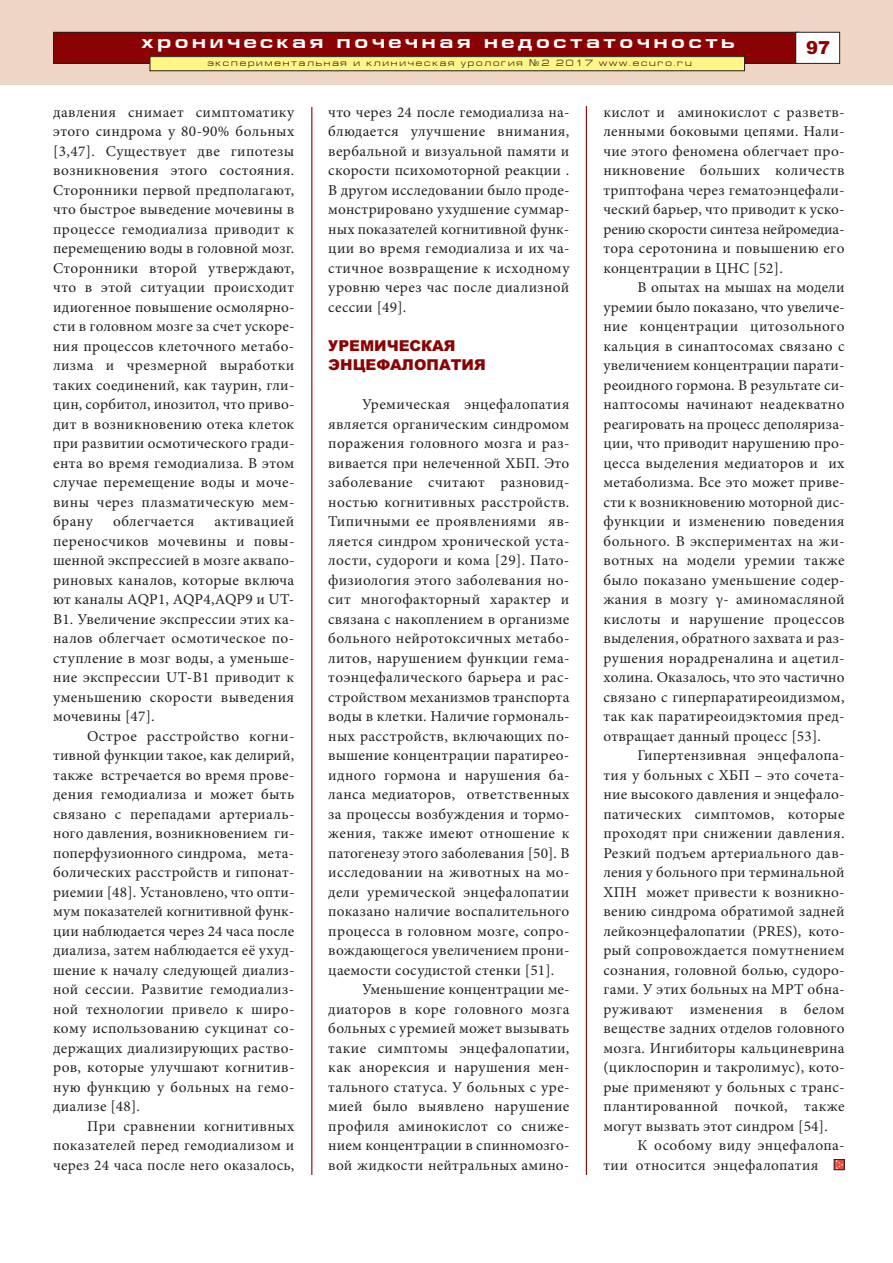
<style>
.page{position:relative;width:893px;height:1263px;background:#fff}
.page>*{position:absolute;margin:0;border:0;box-sizing:border-box;transform-origin:0 0}
.t1{font:700 18px "Europe Ext";letter-spacing:.2em;color:#fff}
.t2{font:900 18px "Arial";color:#8b0202}
.t3{font:15px/19.5px "Minion Pro";letter-spacing:.02em;color:#231f20;text-align:justify}
.t4{font:900 15px/19.5px "Arial";color:#8b0202}
.t5{font:9px "Europe Ext Normal";letter-spacing:.2em;color:#231f20}
.s1{font-family:"Europe"}
</style>
<div class="page">
<hr style="left:311px;top:107px;width:1px;height:1068px;background:#8b0202">
<hr style="left:586px;top:106px;width:1px;height:1069px;background:#8b0202">
<div style="left:834px;top:1159px;width:10px;height:11px;border:1px solid #231f20"></div>
<svg style="left:835px;top:1159px;width:9px;height:10px"></svg>
<div style="left:0;top:0;width:893px;height:85px;background:#eed5c4"></div>
<div style="left:54px;top:32px;width:745px;height:31px;background:#8b0202"></div>
<div style="left:53px;top:32px;width:746px;height:32px;border:1px solid #231f20"></div>
<div style="left:796px;top:32px;width:44px;height:31px;background:#fff"></div>
<div style="left:795px;top:32px;width:45px;height:32px;border:1px solid #231f20"></div>
<div style="left:150px;top:57px;width:594px;height:14px;background:#fff685"></div>
<div style="left:150px;top:56px;width:595px;height:15px;border:1px solid #231f20"></div>
<p class="t1" style="left:141px;top:31px;width:595px">хроническая почечная недостаточность</p>
<p class="t5" style="left:207px;top:58px;width:486px">экспериментальная и клиническая урология <span class="s1">¹</span>2 2017 www.ecuro.ru</p>
<p class="t2" style="left:806px;top:37px;width:26px">97</p>
<p class="t3" style="left:53px;top:104px;width:243px">давления снимает симптоматику этого синдрома у 80-90% больных [3,47]. Существует две гипотезы возникновения этого состояния.<br>Сторонники первой предполагают, что быстрое выведение мочевины в процессе гемодиализа приводит к перемещению воды в головной мозг.<br>Сторонники второй утверждают, что в этой ситуации происходит идиогенное повышение осмолярно&shy;сти в головном мозге за счет ускоре&shy;ния процессов клеточного метабо&shy;лизма и чрезмерной выработки таких соединений, как таурин, гли&shy;цин, сорбитол, инозитол, что приво&shy;дит в возникновению отека клеток при развитии осмотического гради&shy;ента во время гемодиализа. В этом случае перемещение воды и моче&shy;вины через плазматическую мем&shy;брану</p>
<p class="t3" style="left:113px;top:513px;width:83px">облегчается</p>
<p class="t3" style="left:53px;top:513px;width:243px;text-indent:161px">активацией переносчиков мочевины и повы&shy;шенной экспрессией в мозге аквапо&shy;риновых каналов, которые включа ют каналы AQP1, AQP4,AQP9 и UT-B1. Увеличение экспрессии этих ка&shy;налов облегчает осмотическое по&shy;ступление в мозг воды, а уменьше&shy;ние экспрессии UT-B1 приводит к уменьшению скорости выведения мочевины [47].</p>
<p class="t3" style="left:53px;top:728px;width:243px;text-indent:34px">Острое расстройство когни&shy;тивной функции такое, как делирий, также встречается во время прове&shy;дения гемодиализа и может быть связано с перепадами артериаль&shy;ного давления, возникновением ги&shy;поперфузионного синдрома, мета&shy;болических расстройств и гипонат&shy;риемии [48]. Установлено, что опти&shy;мум показателей когнитивной функ&shy;ции наблюдается через 24 часа после диализа, затем наблюдается её ухуд&shy;шение к началу следующей диализ&shy;ной сессии. Развитие гемодиализ&shy;ной технологии привело к широ&shy;кому использованию сукцинат со&shy;держащих диализирующих раство&shy;ров, которые улучшают когнитив&shy;ную функцию у больных на гемо&shy;диализе [48].</p>
<p class="t3" style="left:53px;top:1118px;width:243px;text-indent:34px">При сравнении когнитивных показателей перед гемодиализом и через 24 часа после него оказалось,</p>
<p class="t3" style="left:328px;top:104px;width:243px">что через 24 после гемодиализа на&shy;блюдается улучшение внимания, вербальной и визуальной памяти и скорости психомоторной реакции .<br>В другом исследовании было проде&shy;монстрировано ухудшение суммар&shy;ных показателей когнитивной функ&shy;ции во время гемодиализа и их ча&shy;стичное возвращение к исходному уровню через час после диализной сессии [49].</p>
<p class="t4" style="left:328px;top:336px;width:159px">УРЕМИЧЕСКАЯ<br>ЭНЦЕФАЛОПАТИЯ</p>
<p class="t3" style="left:328px;top:396px;width:243px;text-indent:34px">Уремическая энцефалопатия является органическим синдромом поражения головного мозга и раз&shy;вивается при нелеченной ХБП. Это заболевание считают разновид&shy;ностью когнитивных расстройств.<br>Типичными ее проявлениями яв&shy;ляется синдром хронической уста&shy;лости, судороги и кома [29]. Пато&shy;физиология этого заболевания но&shy;сит многофакторный характер и связана с накоплением в организме больного нейротоксичных метабо&shy;литов, нарушением функции гема&shy;тоэнцефалического барьера и рас&shy;стройством механизмов транспорта воды в клетки. Наличие гормональ&shy;ных расстройств, включающих по&shy;вышение концентрации паратирео&shy;идного гормона и нарушения ба&shy;ланса медиаторов, ответственных за процессы возбуждения и тормо&shy;жения, также имеют отношение к патогенезу этого заболевания [50]. В исследовании на животных на мо&shy;дели уремической энцефалопатии показано наличие воспалительного процесса в головном мозге, сопро&shy;вождающегося увеличением прони&shy;цаемости сосудистой стенки [51].</p>
<p class="t3" style="left:328px;top:981px;width:243px;text-indent:34px">Уменьшение концентрации ме&shy;диаторов в коре головного мозга больных с уремией может вызывать такие симптомы энцефалопатии, как анорексия и нарушения мен&shy;тального статуса. У больных с уре&shy;мией было выявлено нарушение профиля аминокислот со сниже&shy;нием концентрации в спинномозго&shy;вой жидкости нейтральных амино-</p>
<p class="t3" style="left:603px;top:104px;width:243px">кислот и аминокислот с разветв&shy;ленными боковыми цепями. Нали&shy;чие этого феномена облегчает про&shy;никновение больших количеств триптофана через гематоэнцефали&shy;ческий барьер, что приводит к уско&shy;рению скорости синтеза нейромедиа&shy;тора серотонина и повышению его концентрации в ЦНС [52].</p>
<p class="t3" style="left:603px;top:279px;width:243px;text-indent:34px">В опытах на мышах на модели уремии было показано, что увеличе&shy;ние концентрации цитозольного кальция в синаптосомах связано с увеличением концентрации парати&shy;реоидного гормона. В результате си&shy;наптосомы начинают неадекватно реагировать на процесс деполяриза&shy;ции, что приводит нарушению про&shy;цесса выделения медиаторов и их метаболизма. Все это может приве&shy;сти к возникновению моторной дис&shy;функции и изменению поведения больного. В экспериментах на жи&shy;вотных на модели уремии также было показано уменьшение содер&shy;жания в мозгу γ- аминомасляной кислоты и нарушение процессов выделения, обратного захвата и раз&shy;рушения норадреналина и ацетил&shy;холина. Оказалось, что это частично связано с гиперпаратиреоидизмом, так как паратиреоидэктомия пред&shy;отвращает данный процесс [53].</p>
<p class="t3" style="left:603px;top:747px;width:243px;text-indent:34px">Гипертензивная энцефалопа&shy;тия у больных с ХБП – это сочета&shy;ние высокого давления и энцефало&shy;патических симптомов, которые проходят при снижении давления.<br>Резкий подъем артериального дав&shy;ления у больного при терминальной ХПН может привести к возникно&shy;вению синдрома обратимой задней лейкоэнцефалопатии (PRES), кото&shy;рый сопровождается помутнением сознания, головной болью, судоро&shy;гами. У этих больных на МРТ обна&shy;руживают изменения в белом веществе задних отделов головного мозга. Ингибиторы кальциневрина (циклоспорин и такролимус), кото&shy;рые применяют у больных с транс&shy;плантированной почкой, также могут вызвать этот синдром [54].</p>
<p class="t3" style="left:603px;top:1137px;width:243px;text-indent:34px">К особому виду энцефалопа&shy;тии относится энцефалопатия</p>
</div>
